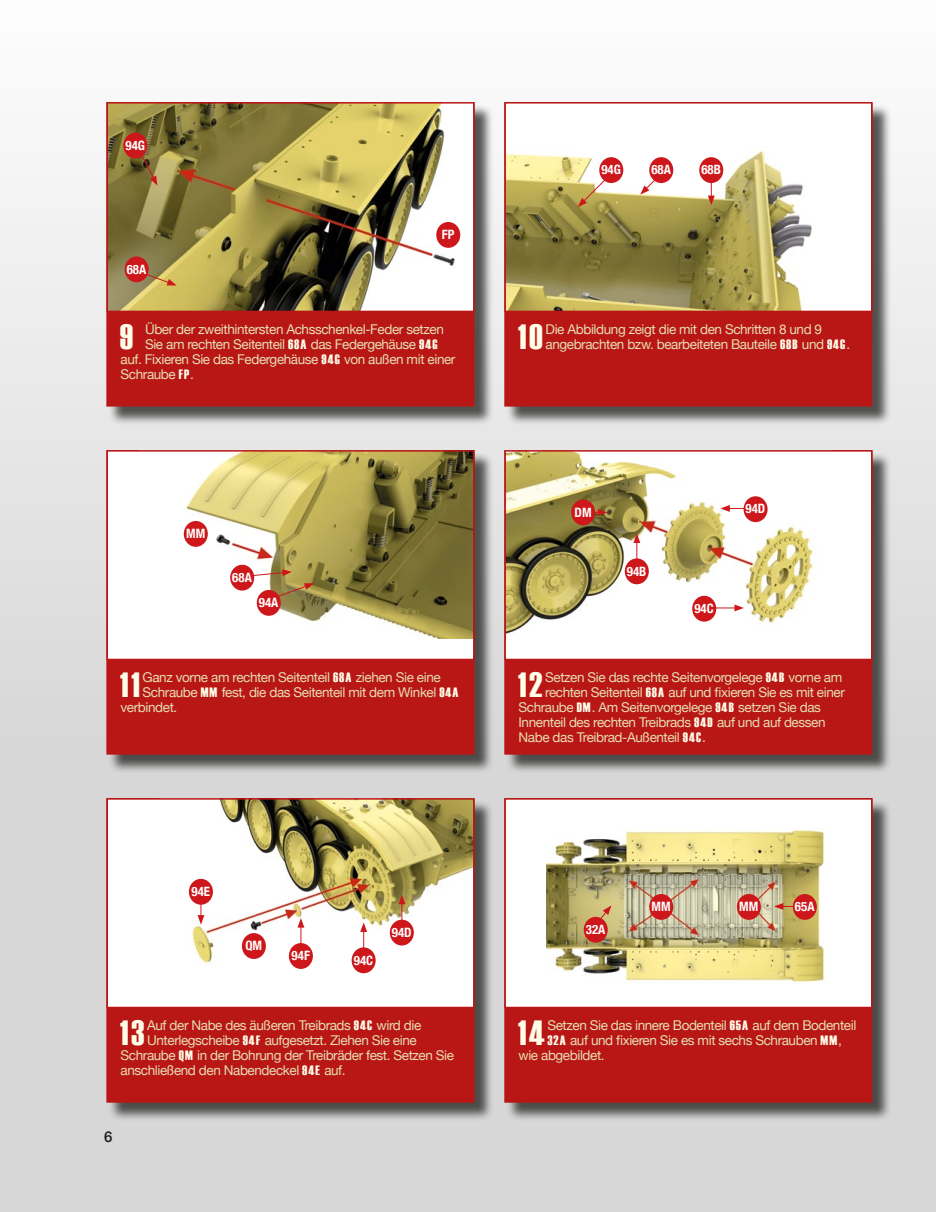
<style>
.page{position:relative;width:936px;height:1212px;background:#fff}
.page>*{position:absolute;margin:0;border:0;box-sizing:border-box;transform-origin:0 0}
.t1{font:34.95px "Haettenschweiler";letter-spacing:.08em;color:#fffde8}
.t2{font:500 15px "Helvetica Neue LT Std";color:#1d1d1b}
.t3{font:13.5px/15px "Helvetica Neue";letter-spacing:-.03em;color:#e5deb3}
.t4{font:700 condensed 12.9px "Helvetica Neue";color:#fff}
.s1{font-family:"Haettenschweiler";color:#fffde8}
</style>
<div class="page">
<div style="left:0;top:0;width:935px;height:1212px;background:linear-gradient(to bottom,#f7f7f7,#cecdcd)"></div>
<div style="left:108px;top:104px;width:385px;height:322px;background:#1d1d1b;opacity:.75"></div>
<div style="left:107px;top:103px;width:367px;height:303px;background:#b91616"></div>
<div style="left:108px;top:452px;width:385px;height:322px;background:#1d1d1b;opacity:.75"></div>
<div style="left:107px;top:451px;width:367px;height:303px;background:#b91616"></div>
<div style="left:108px;top:800px;width:385px;height:322px;background:#1d1d1b;opacity:.75"></div>
<div style="left:107px;top:799px;width:367px;height:303px;background:#b91616"></div>
<div style="left:506px;top:104px;width:385px;height:322px;background:#1d1d1b;opacity:.75"></div>
<div style="left:505px;top:103px;width:366px;height:303px;background:#b91616"></div>
<div style="left:506px;top:452px;width:385px;height:322px;background:#1d1d1b;opacity:.75"></div>
<div style="left:505px;top:451px;width:366px;height:303px;background:#b91616"></div>
<div style="left:506px;top:800px;width:385px;height:322px;background:#1d1d1b;opacity:.75"></div>
<div style="left:505px;top:799px;width:366px;height:303px;background:#b91616"></div>
<img style="left:109px;top:105px;width:362px;height:204px">
<div style="left:106px;top:102px;width:368px;height:210px;border:2px solid #b91616"></div>
<div style="left:107px;top:451px;width:367px;height:208px;background:#fff"></div>
<img style="left:183px;top:453px;width:288px;height:186px">
<div style="left:106px;top:450px;width:368px;height:210px;border:2px solid #b91616"></div>
<div style="left:107px;top:799px;width:367px;height:208px;background:#fff"></div>
<img style="left:188px;top:801px;width:283px;height:173px">
<div style="left:106px;top:798px;width:368px;height:210px;border:2px solid #b91616"></div>
<div style="left:505px;top:103px;width:366px;height:208px;background:#fff"></div>
<img style="left:507px;top:150px;width:305px;height:159px">
<div style="left:504px;top:102px;width:368px;height:210px;border:2px solid #b91616"></div>
<div style="left:505px;top:451px;width:366px;height:208px;background:#fff"></div>
<img style="left:507px;top:453px;width:306px;height:181px">
<div style="left:504px;top:450px;width:368px;height:210px;border:2px solid #b91616"></div>
<div style="left:505px;top:799px;width:366px;height:208px;background:#fff"></div>
<img style="left:546px;top:829px;width:279px;height:154px">
<div style="left:504px;top:798px;width:368px;height:210px;border:2px solid #b91616"></div>
<svg style="left:138px;top:148px;width:19px;height:38px"></svg>
<div style="left:123px;top:133px;width:24px;height:25px;background:#cd171a;border-radius:50%"></div>
<svg style="left:137px;top:270px;width:40px;height:15px"></svg>
<div style="left:125px;top:256px;width:24px;height:26px;background:#cd171a;border-radius:50%"></div>
<svg style="left:251px;top:569px;width:41px;height:7px"></svg>
<div style="left:230px;top:565px;width:24px;height:26px;background:#cd171a;border-radius:50%"></div>
<hr style="left:401px;top:902px;width:1px;height:34px;background:#cd171a">
<svg style="left:398px;top:895px;width:7px;height:9px"></svg>
<div style="left:390px;top:920px;width:24px;height:25px;background:#cd171a;border-radius:50%"></div>
<svg style="left:577px;top:177px;width:30px;height:30px"></svg>
<div style="left:599px;top:157px;width:24px;height:26px;background:#cd171a;border-radius:50%"></div>
<svg style="left:640px;top:165px;width:30px;height:30px"></svg>
<div style="left:649px;top:157px;width:24px;height:26px;background:#cd171a;border-radius:50%"></div>
<hr style="left:636px;top:541px;width:1px;height:33px;background:#cd171a">
<svg style="left:633px;top:533px;width:7px;height:10px"></svg>
<div style="left:624px;top:558px;width:24px;height:26px;background:#cd171a;border-radius:50%"></div>
<svg style="left:584px;top:905px;width:27px;height:33px"></svg>
<div style="left:583px;top:917px;width:24px;height:26px;background:#cd171a;border-radius:50%"></div>
<div style="left:436px;top:222px;width:24px;height:26px;background:#cd171a;border-radius:50%"></div>
<div style="left:184px;top:521px;width:24px;height:26px;background:#cd171a;border-radius:50%"></div>
<div style="left:242px;top:933px;width:24px;height:26px;background:#cd171a;border-radius:50%"></div>
<div style="left:736px;top:894px;width:24px;height:26px;background:#cd171a;border-radius:50%"></div>
<div style="left:649px;top:894px;width:24px;height:26px;background:#cd171a;border-radius:50%"></div>
<svg style="left:274px;top:583px;width:40px;height:15px"></svg>
<div style="left:257px;top:590px;width:24px;height:26px;background:#cd171a;border-radius:50%"></div>
<hr style="left:300px;top:925px;width:1px;height:34px;background:#cd171a">
<svg style="left:297px;top:918px;width:7px;height:9px"></svg>
<div style="left:289px;top:943px;width:24px;height:26px;background:#cd171a;border-radius:50%"></div>
<hr style="left:363px;top:929px;width:1px;height:34px;background:#cd171a">
<svg style="left:360px;top:922px;width:7px;height:10px"></svg>
<div style="left:351px;top:947px;width:24px;height:26px;background:#cd171a;border-radius:50%"></div>
<hr style="left:200px;top:884px;width:1px;height:33px;background:#cd171a">
<svg style="left:197px;top:915px;width:7px;height:9px"></svg>
<div style="left:189px;top:879px;width:24px;height:26px;background:#cd171a;border-radius:50%"></div>
<hr style="left:711px;top:164px;width:1px;height:34px;background:#cd171a">
<svg style="left:707px;top:196px;width:7px;height:9px"></svg>
<div style="left:699px;top:157px;width:24px;height:26px;background:#cd171a;border-radius:50%"></div>
<hr style="left:703px;top:608px;width:33px;height:1px;background:#cd171a">
<svg style="left:734px;top:604px;width:10px;height:7px"></svg>
<div style="left:692px;top:596px;width:24px;height:26px;background:#cd171a;border-radius:50%"></div>
<hr style="left:727px;top:508px;width:34px;height:1px;background:#cd171a">
<svg style="left:720px;top:505px;width:9px;height:7px"></svg>
<div style="left:743px;top:496px;width:24px;height:26px;background:#cd171a;border-radius:50%"></div>
<hr style="left:781px;top:906px;width:33px;height:1px;background:#cd171a">
<svg style="left:773px;top:903px;width:10px;height:7px"></svg>
<div style="left:792px;top:894px;width:24px;height:26px;background:#cd171a;border-radius:50%"></div>
<svg style="left:595px;top:509px;width:12px;height:7px"></svg>
<div style="left:571px;top:499px;width:24px;height:26px;background:#cd171a;border-radius:50%"></div>
<p class="t4" style="left:125px;top:134px;width:21px">94G</p>
<p class="t4" style="left:127px;top:258px;width:21px">68A</p>
<p class="t4" style="left:442px;top:224px;width:14px">FP</p>
<h1 class="t1" style="left:120px;top:316px;width:15px">9</h1>
<p class="t3" style="left:145px;top:322px;width:300px">Über der zweithintersten Achsschenkel-Feder setzen</p>
<p class="t3" style="left:145px;top:337px;width:294px">Sie am rechten Seitenteil <span class="s1">68A</span> das Federgehäuse <span class="s1">94G</span></p>
<p class="t3" style="left:121px;top:352px;width:336px">auf. Fixieren Sie das Federgehäuse <span class="s1">94G</span> von außen mit einer</p>
<p class="t3" style="left:121px;top:367px;width:75px">Schraube <span class="s1">FP</span>.</p>
<p class="t4" style="left:186px;top:523px;width:21px">MM</p>
<p class="t4" style="left:232px;top:567px;width:21px">68A</p>
<p class="t4" style="left:259px;top:592px;width:21px">94A</p>
<h1 class="t1" style="left:120px;top:664px;width:21px">11</h1>
<p class="t3" style="left:143px;top:670px;width:299px">Ganz vorne am rechten Seitenteil <span class="s1">68A</span> ziehen Sie eine</p>
<p class="t3" style="left:143px;top:685px;width:317px">Schraube <span class="s1">MM</span> fest, die das Seitenteil mit dem Winkel <span class="s1">94A</span></p>
<p class="t3" style="left:121px;top:700px;width:58px">verbindet.</p>
<p class="t4" style="left:191px;top:881px;width:20px">94E</p>
<p class="t4" style="left:245px;top:935px;width:18px">QM</p>
<p class="t4" style="left:291px;top:945px;width:20px">94F</p>
<p class="t4" style="left:354px;top:949px;width:21px">94C</p>
<p class="t4" style="left:392px;top:921px;width:21px">94D</p>
<h1 class="t1" style="left:120px;top:1012px;width:26px">13</h1>
<p class="t3" style="left:147px;top:1018px;width:275px">Auf der Nabe des äußeren Treibrads <span class="s1">94C</span> wird die</p>
<p class="t3" style="left:147px;top:1033px;width:271px">Unterlegscheibe <span class="s1">94F</span> aufgesetzt. Ziehen Sie eine</p>
<p class="t3" style="left:121px;top:1048px;width:335px">Schraube <span class="s1">QM</span> in der Bohrung der Treibräder fest. Setzen Sie</p>
<p class="t3" style="left:121px;top:1063px;width:226px">anschließend den Nabendeckel <span class="s1">94E</span> auf.</p>
<p class="t2" style="left:104px;top:1127px;width:10px">6</p>
<p class="t4" style="left:601px;top:159px;width:21px">94G</p>
<p class="t4" style="left:651px;top:159px;width:21px">68A</p>
<p class="t4" style="left:701px;top:159px;width:21px">68B</p>
<h1 class="t1" style="left:518px;top:316px;width:26px">10</h1>
<p class="t3" style="left:545px;top:322px;width:306px">Die Abbildung zeigt die mit den Schritten 8 und 9 angebrachten bzw. bearbeiteten Bauteile <span class="s1">68B</span> und <span class="s1">94G</span>.</p>
<p class="t4" style="left:574px;top:501px;width:18px">DM</p>
<p class="t4" style="left:627px;top:560px;width:21px">94B</p>
<p class="t4" style="left:745px;top:498px;width:21px">94D</p>
<p class="t4" style="left:694px;top:598px;width:21px">94C</p>
<h1 class="t1" style="left:518px;top:664px;width:26px">12</h1>
<p class="t3" style="left:545px;top:670px;width:298px">Setzen Sie das rechte Seitenvorgelege <span class="s1">94B</span> vorne am</p>
<p class="t3" style="left:545px;top:685px;width:301px">rechten Seitenteil <span class="s1">68A</span> auf und fixieren Sie es mit einer</p>
<p class="t3" style="left:518px;top:700px;width:304px">Schraube <span class="s1">DM</span>. Am Seitenvorgelege <span class="s1">94B</span> setzen Sie das</p>
<p class="t3" style="left:518px;top:715px;width:308px">Innenteil des rechten Treibrads <span class="s1">94D</span> auf und auf dessen</p>
<p class="t3" style="left:518px;top:730px;width:189px">Nabe das Treibrad-Außenteil <span class="s1">94C</span>.</p>
<p class="t4" style="left:585px;top:919px;width:21px">32A</p>
<p class="t4" style="left:651px;top:896px;width:21px">MM</p>
<p class="t4" style="left:739px;top:896px;width:21px">MM</p>
<p class="t4" style="left:795px;top:896px;width:21px">65A</p>
<h1 class="t1" style="left:518px;top:1012px;width:28px">14</h1>
<p class="t3" style="left:547px;top:1018px;width:310px">Setzen Sie das innere Bodenteil <span class="s1">65A</span> auf dem Bodenteil</p>
<p class="t3" style="left:547px;top:1033px;width:296px"><span class="s1">32A</span> auf und fixieren Sie es mit sechs Schrauben <span class="s1">MM</span>,</p>
<p class="t3" style="left:518px;top:1048px;width:88px">wie abgebildet.</p>
</div>
